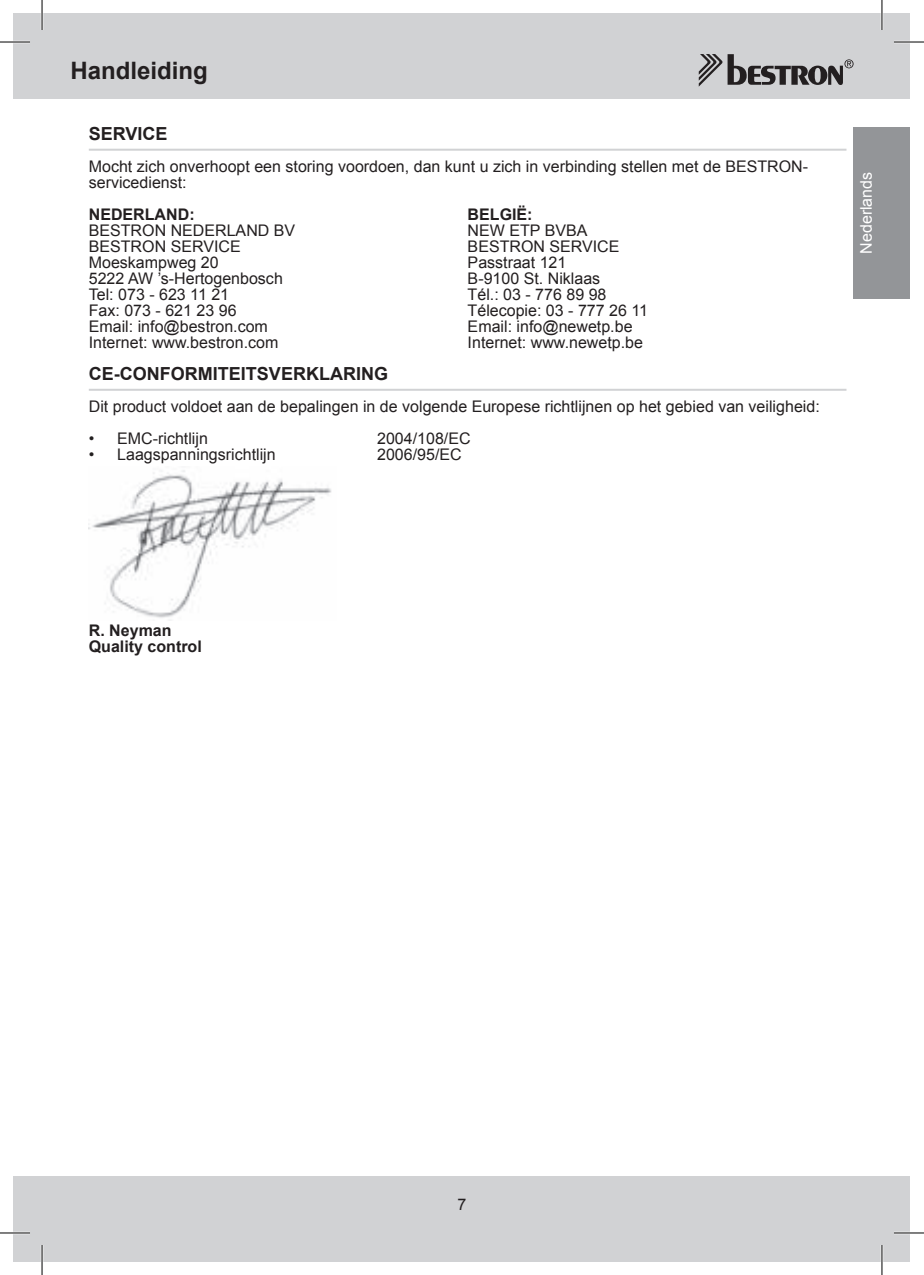
<style>
.page{position:relative;width:924px;height:1275px;background:#fff}
.page>*{position:absolute;margin:0;border:0;box-sizing:border-box;transform-origin:0 0}
.t1{font:700 24px "Arial";color:#231f20}
.t2{font:700 18px "Arial";color:#231f20}
.t3{font:16px/16px "Arial";color:#231f20}
.t4{font:700 16px/16px "Arial";color:#231f20}
.t5{font:16px "Arial";color:#fff}
</style>
<div class="page">
<div style="left:14px;top:14px;width:895px;height:85px;background:#d1d2d4"></div>
<div style="left:14px;top:1176px;width:895px;height:85px;background:#d1d2d4"></div>
<svg style="left:698px;top:54px;width:155px;height:33px"></svg>
<div style="left:853px;top:127px;width:56px;height:171px;background:#939598"></div>
<hr style="left:89px;top:149px;width:757px;height:2px;background:#d1d2d4">
<hr style="left:89px;top:389px;width:757px;height:2px;background:#d1d2d4">
<img style="left:89px;top:470px;width:243px;height:148px">
<hr style="left:0;top:41px;width:30px;height:2px;background:#fff">
<hr style="left:893px;top:41px;width:30px;height:2px;background:#fff">
<hr style="left:0;top:1231px;width:30px;height:3px;background:#fff">
<hr style="left:893px;top:1231px;width:30px;height:3px;background:#fff">
<hr style="left:41px;top:0;width:2px;height:30px;background:#fff">
<hr style="left:41px;top:1245px;width:2px;height:30px;background:#fff">
<hr style="left:880px;top:0;width:2px;height:30px;background:#fff">
<hr style="left:880px;top:1245px;width:2px;height:30px;background:#fff">
<hr style="left:0;top:42px;width:30px;height:1px;background:#000">
<hr style="left:893px;top:42px;width:30px;height:1px;background:#000">
<hr style="left:0;top:1232px;width:30px;height:1px;background:#000">
<hr style="left:893px;top:1232px;width:30px;height:1px;background:#000">
<hr style="left:42px;top:0;width:1px;height:30px;background:#000">
<hr style="left:42px;top:1245px;width:1px;height:30px;background:#000">
<hr style="left:881px;top:0;width:1px;height:30px;background:#000">
<hr style="left:881px;top:1245px;width:1px;height:30px;background:#000">
<h1 class="t1" style="left:70px;top:62px;width:139px">HANDLEIDING</h1>
<p class="t2" style="left:89px;top:127px;width:80px">SERVICE</p>
<p class="t3" style="left:89px;top:159px;width:720px">Mocht zich onverhoopt een storing voordoen, dan kunt u zich in verbinding stellen met de BESTRON&shy;servicedienst:</p>
<p class="t4" style="left:89px;top:208px;width:107px">NEDERLAND:</p>
<p class="t3" style="left:89px;top:223px;width:208px">BESTRON NEDERLAND BV<br>BESTRON SERVICE<br>Moeskampweg 20<br>5222 AW ’s-Hertogenbosch<br>Tel: 073 - 623 11 21<br>Fax: 073 - 621 23 96<br>Email: info@bestron.com<br>Internet: www.bestron.com</p>
<p class="t4" style="left:467px;top:208px;width:66px">BELGIË:</p>
<p class="t3" style="left:467px;top:223px;width:182px">NEW ETP BVBA<br>BESTRON SERVICE<br>Passtraat 121<br>B-9100 St. Niklaas<br>Tél.: 03 - 776 89 98<br>Télecopie: 03 - 777 26 11<br>Email: info@newetp.be<br>Internet: www.newetp.be</p>
<p class="t2" style="left:89px;top:367px;width:300px">CE-CONFORMITEITSVERKLARING</p>
<p class="t3" style="left:89px;top:399px;width:732px">Dit product voldoet aan de bepalingen in de volgende Europese richtlijnen op het gebied van veiligheid:</p>
<p class="t3" style="left:89px;top:431px;width:121px">• EMC-richtlijn</p>
<p class="t3" style="left:377px;top:431px;width:95px">2004/108/EC</p>
<p class="t3" style="left:89px;top:447px;width:188px">• Laagspanningsrichtlijn</p>
<p class="t3" style="left:377px;top:447px;width:86px">2006/95/EC</p>
<p class="t5" style="left:856px;top:254px;width:83px;rotate:-90deg">Nederlands</p>
<p class="t4" style="left:89px;top:624px;width:114px">R. NEYMAN<br>QUALITY CONTROL</p>
<p class="t3" style="left:457px;top:1197px;width:10px">7</p>
</div>
